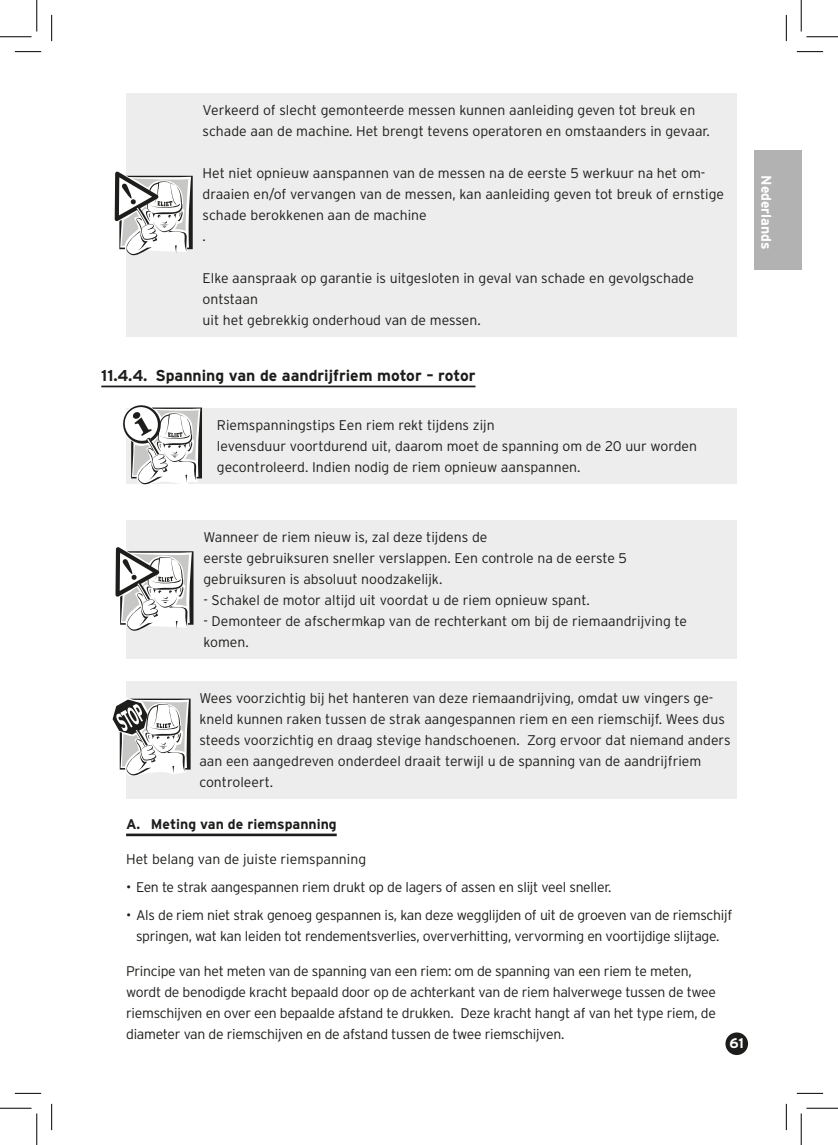
<style>
.page{position:relative;width:838px;height:1145px;background:#fff}
.page>*{position:absolute;margin:0;border:0;box-sizing:border-box;transform-origin:0 0}
.t1{font:700 15.75px "Interstate";color:#1d1d1b}
.Subhead_-_5_mm_voor{font:300 14px/21px "Interstate";color:#1d1d1b}
.Tekst{font:300 14px/21px "Interstate";letter-spacing:-.02em;color:#1d1d1b;text-align:center}
.Tekst-2{font:300 14px "Interstate";color:#1d1d1b}
.t2{font:700 14px "Interstate";color:#1d1d1b}
.t3{font:700 14px "Interstate";color:#fff}
</style>
<div class="page">
<div style="left:754px;top:151px;width:47px;height:119px;background:#b2b2b2"></div>
<div style="left:126px;top:94px;width:610px;height:243px;background:#ededed"></div>
<hr style="left:101px;top:386px;width:374px;height:1px;background:#1d1d1b">
<div style="left:126px;top:409px;width:610px;height:75px;background:#ededed"></div>
<div style="left:126px;top:521px;width:610px;height:138px;background:#ededed"></div>
<div style="left:126px;top:682px;width:610px;height:117px;background:#ededed"></div>
<hr style="left:126px;top:834px;width:211px;height:2px;background:#1d1d1b">
<svg style="left:115px;top:171px;width:78px;height:84px"></svg>
<svg style="left:115px;top:547px;width:78px;height:84px"></svg>
<svg style="left:123px;top:405px;width:79px;height:80px"></svg>
<svg style="left:113px;top:698px;width:77px;height:78px"></svg>
<div style="left:726px;top:1033px;width:21px;height:21px;background:#1d1d1b;border-radius:50%"></div>
<div style="left:725px;top:1032px;width:23px;height:23px;border:2px solid #1d1d1b;border-radius:50%"></div>
<svg style="left:15px;top:51px;width:26px;height:1px"></svg>
<svg style="left:796px;top:51px;width:27px;height:1px"></svg>
<svg style="left:15px;top:1093px;width:26px;height:1px"></svg>
<svg style="left:796px;top:1093px;width:27px;height:1px"></svg>
<svg style="left:51px;top:15px;width:1px;height:26px"></svg>
<svg style="left:51px;top:1104px;width:1px;height:26px"></svg>
<svg style="left:786px;top:15px;width:1px;height:26px"></svg>
<svg style="left:786px;top:1104px;width:1px;height:26px"></svg>
<hr style="left:0;top:36px;width:32px;height:1px;background:#000">
<hr style="left:806px;top:36px;width:31px;height:1px;background:#000">
<hr style="left:0;top:1108px;width:32px;height:1px;background:#000">
<hr style="left:806px;top:1108px;width:31px;height:1px;background:#000">
<hr style="left:36px;top:0;width:1px;height:31px;background:#000">
<hr style="left:36px;top:1113px;width:1px;height:32px;background:#000">
<hr style="left:800px;top:0;width:1px;height:31px;background:#000">
<hr style="left:800px;top:1113px;width:1px;height:32px;background:#000">
<p class="Subhead_-_5_mm_voor" style="left:203px;top:99px;width:508px">Verkeerd of slecht gemonteerde messen kunnen aanleiding geven tot breuk en schade aan de machine. Het brengt tevens operatoren en omstaanders in gevaar.</p>
<p class="Subhead_-_5_mm_voor" style="left:203px;top:162px;width:523px">Het niet opnieuw aanspannen van de messen na de eerste 5 werkuur na het om&shy;draaien en/of vervangen van de messen, kan aanleiding geven tot breuk of ernstige schade berokkenen aan de machine<br>.</p>
<p class="Subhead_-_5_mm_voor" style="left:203px;top:267px;width:493px">Elke aanspraak op garantie is uitgesloten in geval van schade en gevolgschade ontstaan<br>uit het gebrekkig onderhoud van de messen.</p>
<p class="t1" style="left:101px;top:366px;width:375px">11.4.4. Spanning van de aandrijfriem motor – rotor</p>
<p class="Subhead_-_5_mm_voor" style="left:217px;top:414px;width:481px">Riemspanningstips Een riem rekt tijdens zijn<br>levensduur voortdurend uit, daarom moet de spanning om de 20 uur worden gecontroleerd. Indien nodig de riem opnieuw aanspannen.</p>
<p class="t3" style="left:774px;top:175px;width:76px;rotate:90deg">Nederlands</p>
<p class="Subhead_-_5_mm_voor" style="left:203px;top:526px;width:425px">Wanneer de riem nieuw is, zal deze tijdens de<br>eerste gebruiksuren sneller verslappen. Een controle na de eerste 5 gebruiksuren is absoluut noodzakelijk.</p>
<p class="Subhead_-_5_mm_voor" style="left:203px;top:589px;width:388px">- Schakel de motor altijd uit voordat u de riem opnieuw spant.</p>
<p class="Subhead_-_5_mm_voor" style="left:203px;top:610px;width:485px">- Demonteer de afschermkap van de rechterkant om bij de riemaandrijving te komen.</p>
<p class="Subhead_-_5_mm_voor" style="left:199px;top:687px;width:532px">Wees voorzichtig bij het hanteren van deze riemaandrijving, omdat uw vingers ge&shy;kneld kunnen raken tussen de strak aangespannen riem en een riemschijf. Wees dus steeds voorzichtig en draag stevige handschoenen. Zorg ervoor dat niemand anders aan een aangedreven onderdeel draait terwijl u de spanning van de aandrijfriem controleert.</p>
<p class="t2" style="left:126px;top:815px;width:212px">A. Meting van de riemspanning</p>
<p class="Tekst-2" style="left:126px;top:850px;width:241px">Het belang van de juiste riemspanning</p>
<p class="Tekst" style="left:126px;top:876px;width:486px">• Een te strak aangespannen riem drukt op de lagers of assen en slijt veel sneller.</p>
<p class="Tekst" style="left:126px;top:904px;width:607px">• Als de riem niet strak genoeg gespannen is, kan deze wegglijden of uit de groeven van de riemschijf springen, wat kan leiden tot rendementsverlies, oververhitting, vervorming en voortijdige slijtage.</p>
<p class="Tekst" style="left:126px;top:960px;width:591px;text-align:left">Principe van het meten van de spanning van een riem: om de spanning van een riem te meten, wordt de benodigde kracht bepaald door op de achterkant van de riem halverwege tussen de twee riemschijven en over een bepaalde afstand te drukken. Deze kracht hangt af van het type riem, de diameter van de riemschijven en de afstand tussen de twee riemschijven.</p>
<p class="t3" style="left:729px;top:1035px;width:16px">61</p>
</div>
